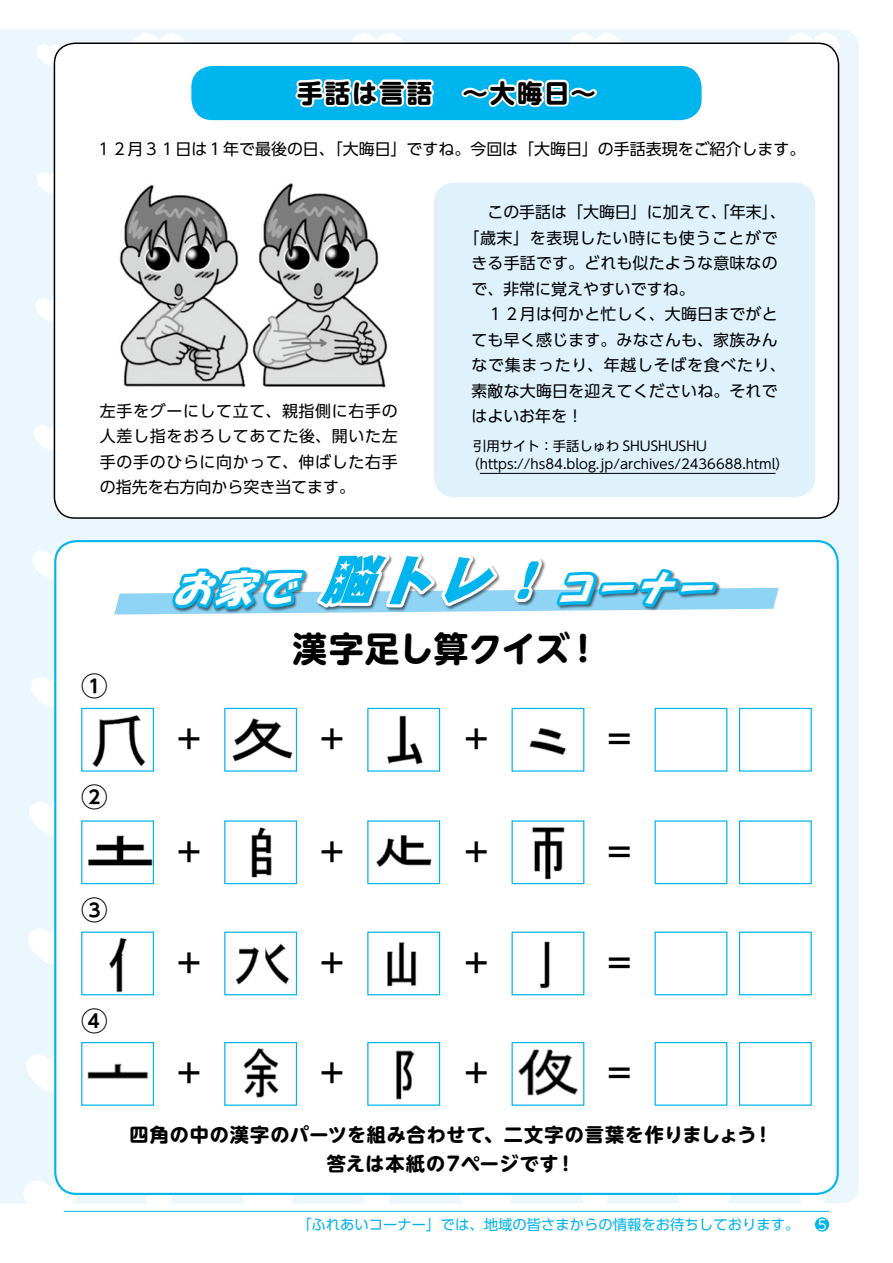
<style>
.page{position:relative;width:893px;height:1263px;background:#fff}
.page>*{position:absolute;margin:0;border:0;box-sizing:border-box;transform-origin:0 0}
.t1{font:italic 53.1px "DF Star Gothic W12 WIN RKSJ H";color:#00b4ed}
.t2{font:700 34.5px "UD Shin M Go Pro";letter-spacing:-.01em;color:#000}
.t3{font:700 30.6px "UD Shin Go Pro De";color:#000}
.t4{font:700 26.55px "UD Shin Go Pro De";color:#000}
.t5{font:700 25.5px "UD Shin M Go Pro";letter-spacing:.075em;color:#000}
.t6{font:700 19.2px/29.7px "UD Shin M Go Pro";letter-spacing:.04em;color:#000;text-align:center}
.t7{font:15.9px/25.5px "UD Shin Go Pro";letter-spacing:.01em;color:#000;text-align:justify}
.t8{font:15.9px "UD Shin Go Pro";letter-spacing:.04em;color:#000}
.t9{font:15.9px "UD Shin Go Pro";letter-spacing:.045em;color:#000}
.t10{font:14.4px "UD Shin Go Pro";color:#00b4ed}
.t11{font:13.8px "UD Shin Go Pro";color:#fff}
.t12{font:13.35px/18px "UD Shin Go Pro";color:#000}
.s1{font-family:"HG Soei Kakupoptai";font-size:38.25px;color:#fff}
.s2{font-family:"HG Soei Kakupoptai";font-size:36.15px;color:#fff}
</style>
<div class="page">
<img style="left:0;top:29px;width:859px;height:1174px">
<div style="left:55px;top:541px;width:783px;height:653px;background:#fff;border-radius:21px"></div>
<hr style="left:64px;top:1211px;width:765px;height:1px;background:#00b4ed">
<div style="left:815px;top:1217px;width:14px;height:14px;background:#00b4ed;border-radius:50%"></div>
<svg style="left:114px;top:519px;width:665px;height:96px"></svg>
<img style="left:92px;top:715px;width:54px;height:52px">
<div style="left:81px;top:708px;width:73px;height:64px;border:1px solid #00b4ed"></div>
<img style="left:232px;top:718px;width:61px;height:44px">
<div style="left:224px;top:708px;width:73px;height:64px;border:1px solid #00b4ed"></div>
<img style="left:387px;top:715px;width:36px;height:50px">
<div style="left:367px;top:708px;width:73px;height:64px;border:1px solid #00b4ed"></div>
<img style="left:529px;top:728px;width:37px;height:27px">
<div style="left:511px;top:708px;width:73px;height:64px;border:1px solid #00b4ed"></div>
<div style="left:655px;top:708px;width:72px;height:64px;border:1px solid #00b4ed"></div>
<div style="left:739px;top:708px;width:73px;height:64px;border:1px solid #00b4ed"></div>
<img style="left:88px;top:835px;width:64px;height:31px">
<div style="left:81px;top:820px;width:73px;height:64px;border:1px solid #00b4ed"></div>
<img style="left:251px;top:827px;width:21px;height:51px">
<div style="left:224px;top:820px;width:73px;height:64px;border:1px solid #00b4ed"></div>
<img style="left:376px;top:835px;width:56px;height:32px">
<div style="left:367px;top:820px;width:73px;height:64px;border:1px solid #00b4ed"></div>
<img style="left:532px;top:827px;width:33px;height:53px">
<div style="left:511px;top:820px;width:73px;height:64px;border:1px solid #00b4ed"></div>
<div style="left:655px;top:820px;width:72px;height:64px;border:1px solid #00b4ed"></div>
<div style="left:739px;top:820px;width:73px;height:64px;border:1px solid #00b4ed"></div>
<img style="left:109px;top:937px;width:18px;height:56px">
<div style="left:81px;top:931px;width:73px;height:64px;border:1px solid #00b4ed"></div>
<img style="left:235px;top:943px;width:54px;height:42px">
<div style="left:224px;top:931px;width:73px;height:64px;border:1px solid #00b4ed"></div>
<img style="left:387px;top:942px;width:30px;height:45px">
<div style="left:367px;top:931px;width:73px;height:64px;border:1px solid #00b4ed"></div>
<img style="left:540px;top:941px;width:11px;height:48px">
<div style="left:511px;top:931px;width:73px;height:64px;border:1px solid #00b4ed"></div>
<div style="left:655px;top:931px;width:72px;height:64px;border:1px solid #00b4ed"></div>
<div style="left:739px;top:931px;width:73px;height:64px;border:1px solid #00b4ed"></div>
<img style="left:87px;top:1063px;width:62px;height:16px">
<div style="left:81px;top:1042px;width:73px;height:64px;border:1px solid #00b4ed"></div>
<img style="left:243px;top:1048px;width:36px;height:50px">
<div style="left:224px;top:1042px;width:73px;height:64px;border:1px solid #00b4ed"></div>
<img style="left:396px;top:1050px;width:19px;height:50px">
<div style="left:367px;top:1042px;width:73px;height:64px;border:1px solid #00b4ed"></div>
<img style="left:518px;top:1049px;width:60px;height:47px">
<div style="left:511px;top:1042px;width:73px;height:64px;border:1px solid #00b4ed"></div>
<div style="left:655px;top:1042px;width:72px;height:64px;border:1px solid #00b4ed"></div>
<div style="left:739px;top:1042px;width:73px;height:64px;border:1px solid #00b4ed"></div>
<div style="left:54px;top:43px;width:784px;height:475px;background:#fff;border-radius:21px"></div>
<div style="left:434px;top:183px;width:381px;height:314px;background:#dff2fc;border-radius:21px"></div>
<hr style="left:480px;top:473px;width:296px;height:1px;background:#000">
<div style="left:191px;top:66px;width:511px;height:54px;background:#00b4ed;border-radius:21px"></div>
<svg style="left:295px;top:78px;width:139px;height:30px"></svg>
<svg style="left:461px;top:78px;width:136px;height:30px"></svg>
<img style="left:119px;top:183px;width:269px;height:205px">
<h3 class="t5" style="left:297px;top:72px;width:301px">手話は言語　～大晦日～</h3>
<p class="t7" style="left:96px;top:136px;width:711px">１２月３１日は１年で最後の日、「大晦日」ですね。今回は「大晦日」の手話表現をご紹介します。</p>
<p class="t7" style="left:471px;top:199px;width:316px">　この手話は「大晦日」に加えて、「年末」、</p>
<p class="t8" style="left:463px;top:225px;width:316px">「歳末」を表現したい時にも使うことがで</p>
<p class="t7" style="left:471px;top:250px;width:308px">きる手話です。どれも似たような意味なの</p>
<p class="t7" style="left:471px;top:275px;width:225px">で、非常に覚えやすいですね。</p>
<p class="t7" style="left:471px;top:301px;width:308px">　１２月は何かと忙しく、大晦日までがと</p>
<p class="t7" style="left:471px;top:326px;width:308px">ても早く感じます。みなさんも、家族みん</p>
<p class="t9" style="left:471px;top:352px;width:316px">なで集まったり、年越しそばを食べたり、</p>
<p class="t7" style="left:471px;top:377px;width:308px">素敵な大晦日を迎えてくださいね。それで</p>
<p class="t8" style="left:100px;top:398px;width:299px">左手をグーにして立て、親指側に右手の</p>
<p class="t7" style="left:471px;top:403px;width:113px">はよいお年を！</p>
<p class="t7" style="left:100px;top:423px;width:299px">人差し指をおろしてあてた後、開いた左手の手のひらに向かって、伸ばした右手の指先を右方向から突き当てます。</p>
<p class="t12" style="left:467px;top:437px;width:324px;text-indent:7px">引用サイト：手話しゅわ SHUSHUSHU（https://hs84.blog.jp/archives/2436688.html）</p>
<h3 class="t4" style="left:81px;top:664px;width:28px">①</h3>
<h3 class="t4" style="left:81px;top:776px;width:28px">②</h3>
<h3 class="t4" style="left:81px;top:888px;width:28px">③</h3>
<h3 class="t4" style="left:81px;top:999px;width:28px">④</h3>
<h1 class="t1" style="left:172px;top:553px;width:553px"><span class="s1">お家で</span>脳トレ！<span class="s2">コーナー</span></h1>
<h2 class="t2" style="left:292px;top:621px;width:310px">漢字足し算クイズ！</h2>
<h3 class="t3" style="left:177px;top:715px;width:25px">+</h3>
<h3 class="t3" style="left:320px;top:715px;width:25px">+</h3>
<h3 class="t3" style="left:465px;top:715px;width:25px">+</h3>
<h3 class="t3" style="left:604px;top:715px;width:32px">＝</h3>
<h3 class="t3" style="left:177px;top:827px;width:25px">+</h3>
<h3 class="t3" style="left:320px;top:827px;width:25px">+</h3>
<h3 class="t3" style="left:465px;top:827px;width:25px">+</h3>
<h3 class="t3" style="left:604px;top:827px;width:32px">＝</h3>
<h3 class="t3" style="left:177px;top:938px;width:25px">+</h3>
<h3 class="t3" style="left:320px;top:938px;width:25px">+</h3>
<h3 class="t3" style="left:465px;top:938px;width:25px">+</h3>
<h3 class="t3" style="left:604px;top:938px;width:32px">＝</h3>
<h3 class="t3" style="left:177px;top:1049px;width:25px">+</h3>
<h3 class="t3" style="left:320px;top:1049px;width:25px">+</h3>
<h3 class="t3" style="left:465px;top:1049px;width:25px">+</h3>
<h3 class="t3" style="left:604px;top:1049px;width:32px">＝</h3>
<p class="t6" style="left:129px;top:1118px;width:645px">四角の中の漢字のパーツを組み合わせて、二文字の言葉を作りましょう！答えは本紙の７ページです！</p>
<p class="t10" style="left:297px;top:1213px;width:504px">「ふれあいコーナー」では、地域の皆さまからの情報をお待ちしております。</p>
<p class="t11" style="left:818px;top:1213px;width:9px">5</p>
</div>
